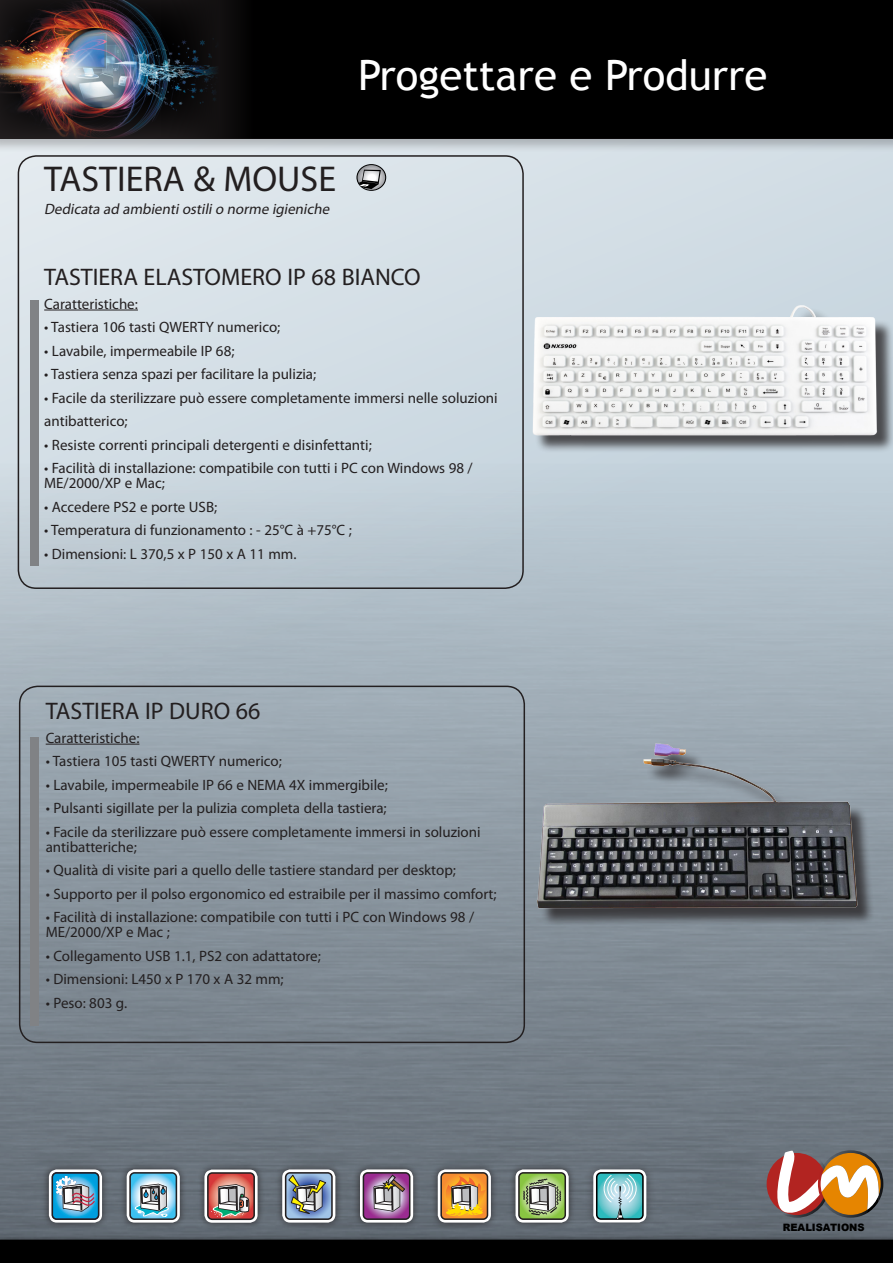
<style>
.page{position:relative;width:893px;height:1263px;background:#fff}
.page>*{position:absolute;margin:0;border:0;box-sizing:border-box;transform-origin:0 0}
.t1{font:42px "Trebuchet MS";color:#fff}
.t2{font:42px "Myriad Pro";color:#fff}
.t3{font:36px "Myriad Pro";color:#231f20}
.t4{font:24px "Myriad Pro";color:#231f20}
.t5{font:15px/15px "Myriad Pro";color:#231f20}
.t6{font:italic 15px "Myriad Pro";color:#231f20}
.t7{font:900 10.2px "Arial";color:#000}
</style>
<div class="page">
<div style="left:0;top:0;width:893px;height:1240px;background:#d5dfe6"></div>
<img style="left:0;top:463px;width:893px;height:770px">
<div style="left:0;top:0;width:893px;height:153px;background:#231f20;opacity:.25"></div>
<div style="left:0;top:1233px;width:893px;height:30px;background:#231f20;opacity:.25"></div>
<img style="left:0;top:0;width:148px;height:139px">
<svg style="left:148px;top:0;width:745px;height:139px;background:#020203"></svg>
<div style="left:0;top:1239px;width:893px;height:24px;background:#000"></div>
<svg style="left:764px;top:1150px;width:119px;height:68px;background:#b8876d"></svg>
<div style="left:42px;top:1162px;width:67px;height:67px;background:#231f20;opacity:.75"></div>
<div style="left:49px;top:1169px;width:53px;height:53px;background:#fff;border-radius:8px"></div>
<svg style="left:51px;top:1171px;width:49px;height:50px;background:#669cb9"></svg>
<div style="left:119px;top:1162px;width:68px;height:67px;background:#231f20;opacity:.75"></div>
<div style="left:127px;top:1169px;width:53px;height:53px;background:#fff;border-radius:8px"></div>
<svg style="left:127px;top:1171px;width:51px;height:50px;background:#86b2c3"></svg>
<div style="left:275px;top:1162px;width:67px;height:67px;background:#231f20;opacity:.75"></div>
<div style="left:282px;top:1169px;width:53px;height:53px;background:#fff;border-radius:8px"></div>
<svg style="left:284px;top:1171px;width:49px;height:50px;background:#8a98a2"></svg>
<div style="left:353px;top:1162px;width:67px;height:67px;background:#231f20;opacity:.75"></div>
<div style="left:360px;top:1169px;width:53px;height:53px;background:#fff;border-radius:8px"></div>
<svg style="left:362px;top:1171px;width:49px;height:50px;background:#9c7397"></svg>
<div style="left:430px;top:1162px;width:68px;height:67px;background:#231f20;opacity:.75"></div>
<div style="left:438px;top:1169px;width:53px;height:53px;background:#fff;border-radius:8px"></div>
<svg style="left:440px;top:1171px;width:49px;height:50px;background:#cb9854"></svg>
<div style="left:508px;top:1162px;width:68px;height:67px;background:#231f20;opacity:.75"></div>
<div style="left:515px;top:1169px;width:54px;height:53px;background:#fff;border-radius:8px"></div>
<svg style="left:517px;top:1171px;width:50px;height:50px;background:#93a877"></svg>
<div style="left:584px;top:1160px;width:72px;height:72px;background:#231f20;opacity:.5"></div>
<div style="left:593px;top:1169px;width:53px;height:53px;background:#fff;border-radius:8px"></div>
<svg style="left:595px;top:1171px;width:49px;height:49px;background:#78b7bc"></svg>
<div style="left:18px;top:155px;width:506px;height:434px;border:2px solid #231f20;border-radius:18px"></div>
<hr style="left:46px;top:744px;width:93px;height:1px;background:#231f20">
<div style="left:30px;top:301px;width:8px;height:265px;background:#808285"></div>
<div style="left:197px;top:1162px;width:68px;height:68px;background:#231f20;opacity:.75"></div>
<div style="left:204px;top:1169px;width:54px;height:54px;background:#fff;border-radius:8px"></div>
<svg style="left:204px;top:1171px;width:52px;height:50px"></svg>
<div style="left:19px;top:686px;width:506px;height:357px;border:2px solid #231f20;border-radius:18px"></div>
<div style="left:30px;top:738px;width:8px;height:288px;background:#808285"></div>
<div style="left:540px;top:747px;width:335px;height:179px;background:#231f20;opacity:.75"></div>
<img style="left:524px;top:735px;width:340px;height:199px">
<hr style="left:44px;top:310px;width:94px;height:1px;background:#231f20">
<div style="left:356px;top:164px;width:30px;height:27px;border:1px solid #000;border-radius:50%"></div>
<svg style="left:357px;top:165px;width:29px;height:25px"></svg>
<div style="left:535px;top:308px;width:358px;height:145px;background:#231f20;opacity:.75"></div>
<img style="left:524px;top:298px;width:362px;height:144px">
<h1 class="t1" style="left:358px;top:50px;width:411px">Progettare e Produrre</h1>
<h1 class="t2" style="left:349px;top:49px;width:378px">Conc p eur Fab icant</h1>
<h2 class="t3" style="left:44px;top:157px;width:293px">TASTIERA &amp; MOUSE</h2>
<p class="t6" style="left:44px;top:200px;width:290px">Dedicata ad ambientiostilio norme igieniche</p>
<h3 class="t4" style="left:44px;top:262px;width:378px">TASTIERA ELASTOMERO IP 68 BIANCO</h3>
<p class="t5" style="left:44px;top:296px;width:95px">Caratteristiche:</p>
<p class="t5" style="left:44px;top:319px;width:238px">• Tastiera 106 tasti QWERTY numerico;</p>
<p class="t5" style="left:44px;top:343px;width:192px">• Lavabile, impermeabile IP 68;</p>
<p class="t5" style="left:44px;top:366px;width:274px">• Tastiera senza spazi per facilitare la pulizia;</p>
<p class="t5" style="left:44px;top:385px;width:455px;line-height:23.5px">• Facile da sterilizzare può essere completamente immersi nelle soluzioni antibatterico;</p>
<p class="t5" style="left:44px;top:437px;width:329px">• Resiste correnti principali detergenti e disinfettanti;</p>
<p class="t5" style="left:44px;top:460px;width:430px">• Facilità di installazione: compatibile con tutti i PC con Windows 98 /<br>ME/2000/XP e Mac;</p>
<p class="t5" style="left:44px;top:499px;width:175px">• Accedere PS2 e porte USB;</p>
<p class="t5" style="left:44px;top:522px;width:309px">• Temperatura di funzionamento : - 25°C à +75°C ;</p>
<p class="t5" style="left:44px;top:546px;width:254px">• Dimensioni: L 370,5 x P 150 x A 11 mm.</p>
<h3 class="t4" style="left:46px;top:696px;width:216px">TASTIERA IP DURO 66</h3>
<p class="t5" style="left:46px;top:730px;width:95px">Caratteristiche:</p>
<p class="t5" style="left:46px;top:753px;width:238px">• Tastiera 105 tasti QWERTY numerico;</p>
<p class="t5" style="left:46px;top:777px;width:344px">• Lavabile, impermeabile IP 66 e NEMA 4X immergibile;</p>
<p class="t5" style="left:46px;top:800px;width:343px">• Pulsanti sigillate per la pulizia completa della tastiera;</p>
<p class="t5" style="left:46px;top:824px;width:436px">• Facile da sterilizzare può essere completamente immersi in soluzioni antibatteriche;</p>
<p class="t5" style="left:46px;top:862px;width:412px">• Qualità di visite pari a quello delle tastiere standard per desktop;</p>
<p class="t5" style="left:46px;top:886px;width:452px">• Supporto per il polso ergonomico ed estraibile per il massimo comfort;</p>
<p class="t5" style="left:46px;top:909px;width:430px">• Facilità di installazione: compatibile con tutti i PC con Windows 98 /<br>ME/2000/XP e Mac ;</p>
<p class="t5" style="left:46px;top:948px;width:277px">• Collegamento USB 1.1, PS2 con adattatore;</p>
<p class="t5" style="left:46px;top:971px;width:239px">• Dimensioni: L450 x P 170 x A 32 mm;</p>
<p class="t5" style="left:46px;top:995px;width:83px">• Peso: 803 g.</p>
<p class="t7" style="left:783px;top:1222px;width:83px">REALISATIONS</p>
</div>
